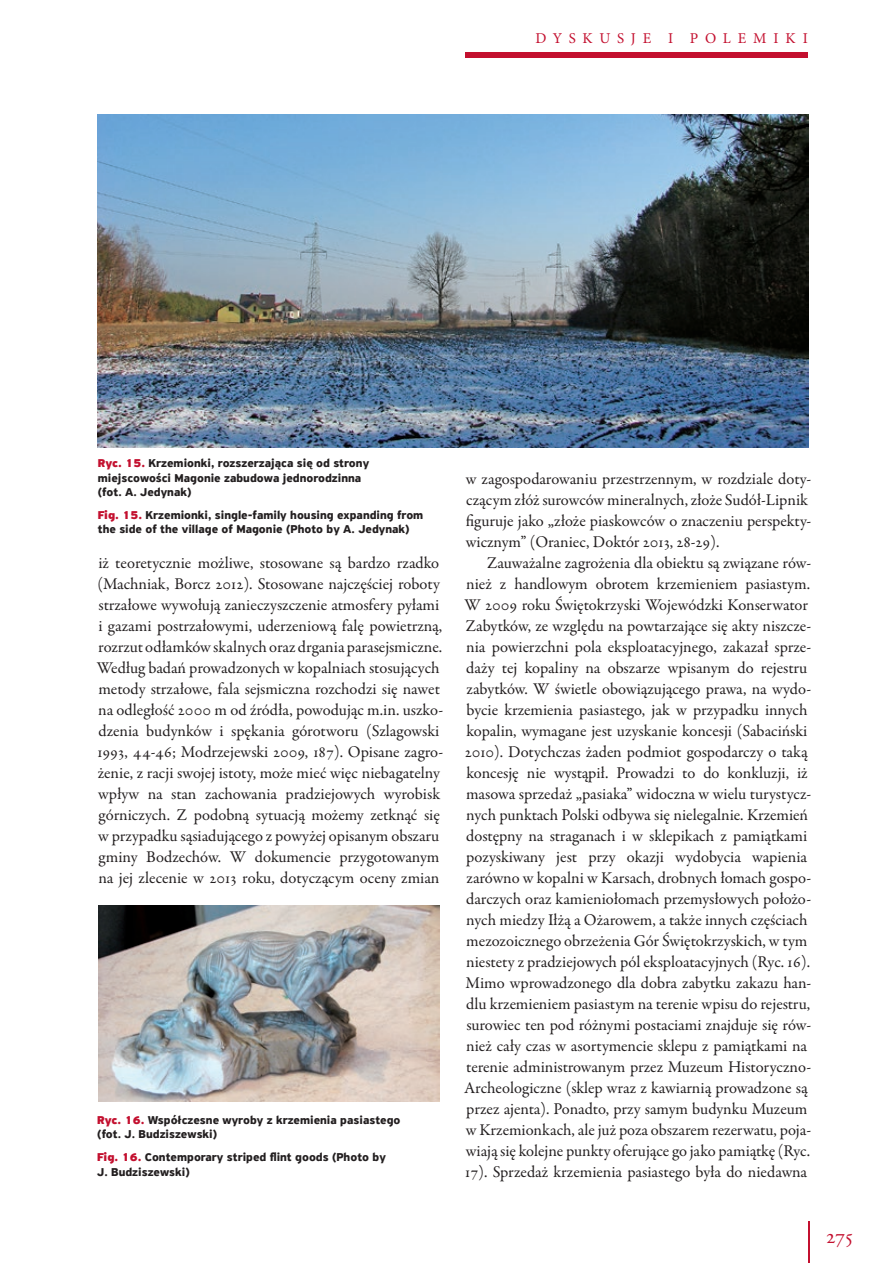
<style>
.page{position:relative;width:893px;height:1263px;background:#fff}
.page>*{position:absolute;margin:0;border:0;box-sizing:border-box;transform-origin:0 0}
.t1{font:21px "Adobe Garamond Pro";color:#c3102f}
.t2{font:16.5px/21px "Garamond Premr Pro";color:#231f20}
.t3{font:15px "Minion Pro";letter-spacing:.455em;color:#c3102f}
.t4{font:700 12px/14.4px "PF Highway Sans Pro";color:#231f20}
.s1{font-weight:900;color:#c3102f}
</style>
<div class="page">
<hr style="left:808px;top:1221px;width:1px;height:42px;background:#c3102f">
<div style="left:466px;top:52px;width:342px;height:5px;background:#c3102f"></div>
<img style="left:98px;top:114px;width:710px;height:334px">
<img style="left:98px;top:905px;width:342px;height:196px">
<p class="t3" style="left:536px;top:28px;width:274px">DYSKUSJE I POLEMIKI</p>
<p class="t4" style="left:98px;top:456px;width:273px"><span class="s1">Ryc. 15.</span> Krzemionki, rozszerzająca się od strony miejscowości Magonie zabudowa jednorodzinna (fot. A. Jedynak)</p>
<p class="t4" style="left:98px;top:508px;width:327px"><span class="s1">Fig. 15.</span> Krzemionki, single-family housing expanding from the side of the village of Magonie (Photo by A. Jedynak)</p>
<p class="t2" style="left:97px;top:553px;width:348px">iż teoretycznie możliwe, stosowane są bardzo rzadko (Machniak, Borcz 2012). Stosowane najczęściej roboty strzałowe wywołują zanieczyszczenie atmosfery pyłami i gazami postrzałowymi, uderzeniową falę powietrzną, rozrzut odłamków skalnych oraz drgania parasejsmiczne.<br>Według badań prowadzonych w kopalniach stosujących metody strzałowe, fala sejsmiczna rozchodzi się nawet na odległość 2000 m od źródła, powodując m.in. uszko&shy;dzenia budynków i spękania górotworu (Szlagowski 1993, 44-46; Modrzejewski 2009, 187). Opisane zagro&shy;żenie, z racji swojej istoty, może mieć więc niebagatelny wpływ na stan zachowania pradziejowych wyrobisk górniczych. Z podobną sytuacją możemy zetknąć się w przypadku sąsiadującego z powyżej opisanym obszaru gminy Bodzechów. W dokumencie przygotowanym na jej zlecenie w 2013 roku, dotyczącym oceny zmian</p>
<p class="t4" style="left:97px;top:1113px;width:305px"><span class="s1">Ryc. 16.</span> Współczesne wyroby z krzemienia pasiastego (fot. J. Budziszewski)</p>
<p class="t4" style="left:97px;top:1150px;width:290px"><span class="s1">Fig. 16.</span> Contemporary striped flint goods (Photo by<br>J. Budziszewski)</p>
<p class="t2" style="left:466px;top:469px;width:347px">w zagospodarowaniu przestrzennym, w rozdziale doty&shy;czącym złóż surowców mineralnych, złoże Sudół-Lipnik figuruje jako „złoże piaskowców o znaczeniu perspekty&shy;wicznym” (Oraniec, Doktór 2013, 28-29).</p>
<p class="t2" style="left:464px;top:553px;width:349px;text-indent:23px">Zauważalne zagrożenia dla obiektu są związane rów&shy;nież z handlowym obrotem krzemieniem pasiastym.<br>W 2009 roku Świętokrzyski Wojewódzki Konserwator Zabytków, ze względu na powtarzające się akty niszcze&shy;nia powierzchni pola eksploatacyjnego, zakazał sprze&shy;daży tej kopaliny na obszarze wpisanym do rejestru zabytków. W świetle obowiązującego prawa, na wydo&shy;bycie krzemienia pasiastego, jak w przypadku innych kopalin, wymagane jest uzyskanie koncesji (Sabaciński 2010). Dotychczas żaden podmiot gospodarczy o taką koncesję nie wystąpił. Prowadzi to do konkluzji, iż masowa sprzedaż „pasiaka” widoczna w wielu turystycz&shy;nych punktach Polski odbywa się nielegalnie. Krzemień dostępny na straganach i w sklepikach z pamiątkami pozyskiwany jest przy okazji wydobycia wapienia zarówno w kopalni w Karsach, drobnych łomach gospo&shy;darczych oraz kamieniołomach przemysłowych położo&shy;nych miedzy Iłżą a Ożarowem, a także innych częściach mezozoicznego obrzeżenia Gór Świętokrzyskich, w tym niestety z pradziejowych pól eksploatacyjnych (Ryc. 16).<br>Mimo wprowadzonego dla dobra zabytku zakazu han&shy;dlu krzemieniem pasiastym na terenie wpisu do rejestru, surowiec ten pod różnymi postaciami znajduje się rów&shy;nież cały czas w asortymencie sklepu z pamiątkami na terenie administrowanym przez Muzeum Historyczno-Archeologiczne (sklep wraz z kawiarnią prowadzone są przez ajenta). Ponadto, przy samym budynku Muzeum w Krzemionkach, ale już poza obszarem rezerwatu, poja&shy;wiają się kolejne punkty oferujące go jako pamiątkę (Ryc.<br>17). Sprzedaż krzemienia pasiastego była do niedawna</p>
<p class="t1" style="left:826px;top:1224px;width:28px">275</p>
</div>
